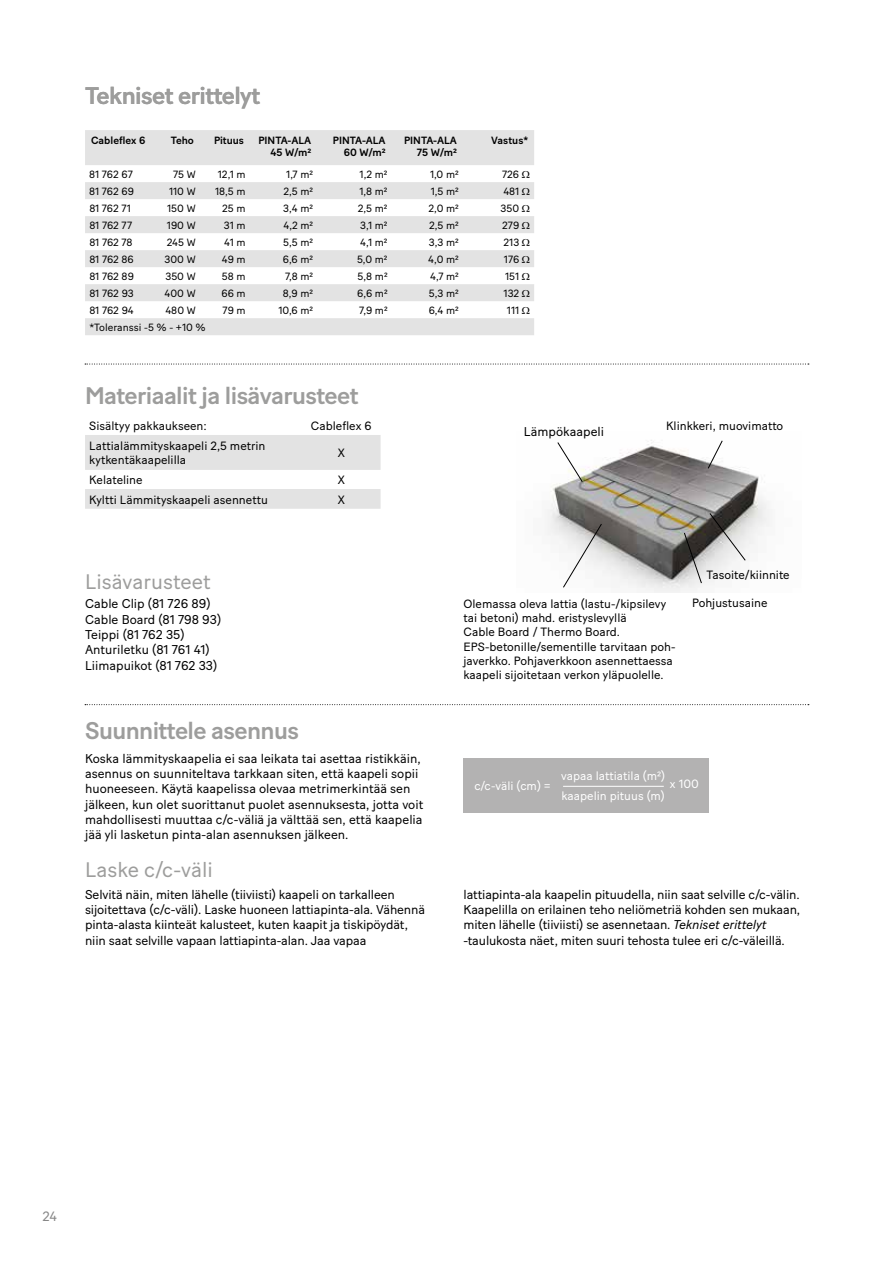
<style>
.page{position:relative;width:893px;height:1263px;background:#fff}
.page>*{position:absolute;margin:0;border:0;box-sizing:border-box;transform-origin:0 0}
.t1{font:500 24px "Baton Turbo";letter-spacing:-.025em;color:#9d9d9c}
.t2{font:21px "Baton Turbo";color:#9d9d9c}
.t3{font:13.5px "Baton Turbo";color:#878787}
.t4{font:12.75px/15.3px "Baton Turbo";letter-spacing:-.01em;color:#000}
.t5{font:12px/14.2px "Baton Turbo";color:#000}
.t6{font:12px/20.7px "Baton Turbo";color:#fff}
.t7{font:10.5px "Baton Turbo";color:#000}
.t8{font:500 10.5px/12px "Baton Turbo";color:#000;text-align:right}
.s1{font-style:italic}
</style>
<div class="page">
<svg style="left:85px;top:704px;width:724px;height:1px"></svg>
<div style="left:463px;top:758px;width:246px;height:54px;background:#b3b2b2"></div>
<hr style="left:563px;top:786px;width:101px;height:1px;background:#fff">
<img style="left:547px;top:440px;width:223px;height:152px">
<svg style="left:557px;top:441px;width:26px;height:42px"></svg>
<svg style="left:707px;top:440px;width:16px;height:29px"></svg>
<svg style="left:709px;top:512px;width:37px;height:49px;background:#a1a09f"></svg>
<svg style="left:683px;top:532px;width:19px;height:52px"></svg>
<svg style="left:562px;top:523px;width:40px;height:65px"></svg>
<svg style="left:85px;top:364px;width:724px;height:1px"></svg>
<svg style="left:85px;top:435px;width:296px;height:74px"></svg>
<svg style="left:85px;top:130px;width:449px;height:205px;fill:#e3e3e3"></svg>
<svg style="left:522px;top:171px;width:8px;height:7px"></svg>
<svg style="left:522px;top:188px;width:8px;height:7px"></svg>
<svg style="left:522px;top:205px;width:8px;height:7px"></svg>
<svg style="left:522px;top:222px;width:8px;height:7px"></svg>
<svg style="left:522px;top:239px;width:8px;height:7px"></svg>
<svg style="left:522px;top:256px;width:8px;height:7px"></svg>
<svg style="left:522px;top:273px;width:8px;height:7px"></svg>
<svg style="left:522px;top:290px;width:8px;height:7px"></svg>
<svg style="left:522px;top:307px;width:8px;height:7px"></svg>
<h1 class="t1" style="left:85px;top:78px;width:177px">Tekniset erittelyt</h1>
<p class="t8" style="left:91px;top:134px;width:56px">Cableflex 6</p>
<p class="t8" style="left:171px;top:134px;width:24px">Teho</p>
<p class="t8" style="left:214px;top:134px;width:31px">Pituus</p>
<p class="t8" style="left:258px;top:134px;width:54px">PINTA-ALA<br>45 W/m²</p>
<p class="t8" style="left:333px;top:134px;width:54px">PINTA-ALA<br>60 W/m²</p>
<p class="t8" style="left:404px;top:134px;width:54px">PINTA-ALA<br>75 W/m²</p>
<p class="t8" style="left:491px;top:134px;width:38px">Vastus*</p>
<p class="t7" style="left:89px;top:166px;width:45px">81 762 67</p>
<p class="t7" style="left:173px;top:166px;width:24px">75 W</p>
<p class="t7" style="left:218px;top:166px;width:29px">12,1 m</p>
<p class="t7" style="left:286px;top:166px;width:28px">1,7 m²</p>
<p class="t7" style="left:360px;top:166px;width:29px">1,2 m²</p>
<p class="t7" style="left:430px;top:166px;width:30px">1,0 m²</p>
<p class="t7" style="left:502px;top:166px;width:19px">726</p>
<p class="t7" style="left:89px;top:183px;width:46px">81 762 69</p>
<p class="t7" style="left:169px;top:183px;width:28px">110 W</p>
<p class="t7" style="left:215px;top:183px;width:32px">18,5 m</p>
<p class="t7" style="left:283px;top:183px;width:31px">2,5 m²</p>
<p class="t7" style="left:359px;top:183px;width:30px">1,8 m²</p>
<p class="t7" style="left:431px;top:183px;width:30px">1,5 m²</p>
<p class="t7" style="left:503px;top:183px;width:17px">481</p>
<p class="t7" style="left:89px;top:200px;width:43px">81 762 71</p>
<p class="t7" style="left:167px;top:200px;width:30px">150 W</p>
<p class="t7" style="left:222px;top:200px;width:25px">25 m</p>
<p class="t7" style="left:283px;top:200px;width:31px">3,4 m²</p>
<p class="t7" style="left:358px;top:200px;width:31px">2,5 m²</p>
<p class="t7" style="left:428px;top:200px;width:32px">2,0 m²</p>
<p class="t7" style="left:501px;top:200px;width:20px">350</p>
<p class="t7" style="left:89px;top:217px;width:45px">81 762 77</p>
<p class="t7" style="left:167px;top:217px;width:30px">190 W</p>
<p class="t7" style="left:224px;top:217px;width:23px">31 m</p>
<p class="t7" style="left:283px;top:217px;width:31px">4,2 m²</p>
<p class="t7" style="left:360px;top:217px;width:29px">3,1 m²</p>
<p class="t7" style="left:429px;top:217px;width:31px">2,5 m²</p>
<p class="t7" style="left:502px;top:217px;width:19px">279</p>
<p class="t7" style="left:89px;top:234px;width:45px">81 762 78</p>
<p class="t7" style="left:167px;top:234px;width:30px">245 W</p>
<p class="t7" style="left:224px;top:234px;width:23px">41 m</p>
<p class="t7" style="left:283px;top:234px;width:31px">5,5 m²</p>
<p class="t7" style="left:360px;top:234px;width:29px">4,1 m²</p>
<p class="t7" style="left:429px;top:234px;width:31px">3,3 m²</p>
<p class="t7" style="left:503px;top:234px;width:17px">213</p>
<p class="t7" style="left:89px;top:251px;width:46px">81 762 86</p>
<p class="t7" style="left:165px;top:251px;width:33px">300 W</p>
<p class="t7" style="left:222px;top:251px;width:25px">49 m</p>
<p class="t7" style="left:283px;top:251px;width:32px">6,6 m²</p>
<p class="t7" style="left:357px;top:251px;width:32px">5,0 m²</p>
<p class="t7" style="left:428px;top:251px;width:32px">4,0 m²</p>
<p class="t7" style="left:504px;top:251px;width:17px">176</p>
<p class="t7" style="left:89px;top:268px;width:46px">81 762 89</p>
<p class="t7" style="left:165px;top:268px;width:32px">350 W</p>
<p class="t7" style="left:222px;top:268px;width:25px">58 m</p>
<p class="t7" style="left:285px;top:268px;width:30px">7,8 m²</p>
<p class="t7" style="left:358px;top:268px;width:31px">5,8 m²</p>
<p class="t7" style="left:430px;top:268px;width:30px">4,7 m²</p>
<p class="t7" style="left:505px;top:268px;width:16px">151</p>
<p class="t7" style="left:89px;top:285px;width:46px">81 762 93</p>
<p class="t7" style="left:165px;top:285px;width:33px">400 W</p>
<p class="t7" style="left:221px;top:285px;width:26px">66 m</p>
<p class="t7" style="left:283px;top:285px;width:32px">8,9 m²</p>
<p class="t7" style="left:357px;top:285px;width:32px">6,6 m²</p>
<p class="t7" style="left:429px;top:285px;width:31px">5,3 m²</p>
<p class="t7" style="left:503px;top:285px;width:17px">132</p>
<p class="t7" style="left:89px;top:302px;width:46px">81 762 94</p>
<p class="t7" style="left:165px;top:302px;width:32px">480 W</p>
<p class="t7" style="left:223px;top:302px;width:25px">79 m</p>
<p class="t7" style="left:278px;top:302px;width:36px">10,6 m²</p>
<p class="t7" style="left:359px;top:302px;width:30px">7,9 m²</p>
<p class="t7" style="left:429px;top:302px;width:32px">6,4 m²</p>
<p class="t7" style="left:507px;top:302px;width:14px">111</p>
<p class="t7" style="left:89px;top:319px;width:118px">*Toleranssi -5 % - +10 %</p>
<h1 class="t1" style="left:85px;top:377px;width:275px">Materiaalit ja lisävarusteet</h1>
<p class="t5" style="left:89px;top:417px;width:119px">Sisältyy pakkaukseen:</p>
<p class="t5" style="left:311px;top:417px;width:62px">Cableflex 6</p>
<p class="t5" style="left:89px;top:437px;width:178px">Lattialämmityskaapeli 2,5 metrin kytkentäkaapelilla</p>
<p class="t5" style="left:338px;top:445px;width:9px">X</p>
<p class="t5" style="left:89px;top:472px;width:55px">Kelateline</p>
<p class="t5" style="left:338px;top:472px;width:9px">X</p>
<p class="t5" style="left:89px;top:491px;width:180px">Kyltti Lämmityskaapeli asennettu</p>
<p class="t5" style="left:338px;top:491px;width:9px">X</p>
<h2 class="t2" style="left:85px;top:565px;width:127px">Lisävarusteet</h2>
<p class="t4" style="left:85px;top:595px;width:138px">Cable Clip (81 726 89)<br>Cable Board (81 798 93)<br>Teippi (81 762 35)<br>Anturiletku (81 761 41)<br>Liimapuikot (81 762 33)</p>
<h1 class="t1" style="left:85px;top:712px;width:215px">Suunnittele asennus</h1>
<p class="t4" style="left:85px;top:749px;width:340px">Koska lämmityskaapelia ei saa leikata tai asettaa ristikkäin, asennus on suunniteltava tarkkaan siten, että kaapeli sopii huoneeseen. Käytä kaapelissa olevaa metrimerkintää sen jälkeen, kun olet suorittanut puolet asennuksesta, jotta voit mahdollisesti muuttaa c/c-väliä ja välttää sen, että kaapelia jää yli lasketun pinta-alan asennuksen jälkeen.</p>
<h2 class="t2" style="left:85px;top:853px;width:129px">Laske c/c-väli</h2>
<p class="t4" style="left:85px;top:885px;width:342px">Selvitä näin, miten lähelle (tiiviisti) kaapeli on tarkalleen sijoitettava (c/c-väli). Laske huoneen lattiapinta-ala. Vähennä pinta-alasta kiinteät kalusteet, kuten kaapit ja tiskipöydät, niin saat selville vapaan lattiapinta-alan. Jaa vapaa</p>
<p class="t4" style="left:524px;top:422px;width:82px">Lämpökaapeli</p>
<p class="t5" style="left:666px;top:417px;width:119px">Klinkkeri, muovimatto</p>
<p class="t5" style="left:706px;top:566px;width:85px">Tasoite/kiinnite</p>
<p class="t5" style="left:463px;top:595px;width:214px">Olemassa oleva lattia (lastu-/kipsilevy tai betoni) mahd. eristyslevyllä<br>Cable Board / Thermo Board.<br>EPS-betonille/sementille tarvitaan poh&shy;javerkko. Pohjaverkkoon asennettaessa kaapeli sijoitetaan verkon yläpuolelle.</p>
<p class="t5" style="left:692px;top:594px;width:77px">Pohjustusaine</p>
<p class="t6" style="left:474px;top:774px;width:78px">c/c-väli (cm) =</p>
<p class="t6" style="left:561px;top:764px;width:106px">vapaa lattiatila (m²) kaapelin pituus (m)</p>
<p class="t6" style="left:670px;top:772px;width:30px">x 100</p>
<p class="t4" style="left:463px;top:885px;width:338px">lattiapinta-ala kaapelin pituudella, niin saat selville c/c-välin.<br>Kaapelilla on erilainen teho neliömetriä kohden sen mukaan, miten lähelle (tiiviisti) se asennetaan. <span class="s1">Tekniset erittelyt </span>-taulukosta näet, miten suuri tehosta tulee eri c/c-väleillä.</p>
<p class="t3" style="left:43px;top:1206px;width:16px">24</p>
</div>
